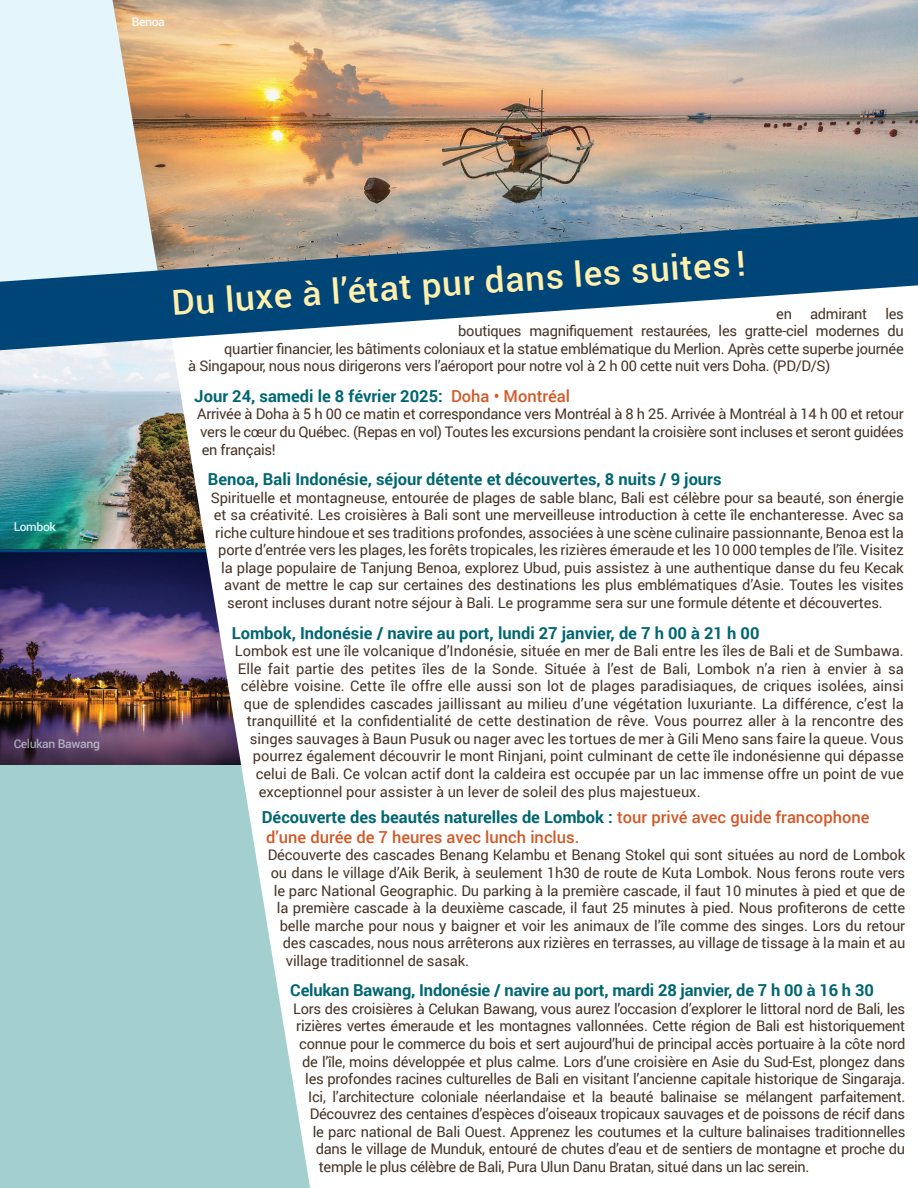
<style>
.page{position:relative;width:918px;height:1188px;background:#fff}
.page>*{position:absolute;margin:0;border:0;box-sizing:border-box;transform-origin:0 0}
.t1{font:500 34.5px "Roboto";color:#fff0ae}
.t2{font:700 16.5px "Roboto";color:#006671}
.t3{font:500 16.5px/19.8px "Roboto";color:#d15927}
.t4{font:14.7px/17.5px "Roboto";letter-spacing:-.01em;color:#473426;text-align:justify}
.t5{font:500 12px "Roboto";letter-spacing:-.03em;color:#e5f5fc}
.s1{font-weight:500;color:#d15927}
.s2{font-weight:700;color:#006671}
</style>
<div class="page">
<img style="left:159px;top:0;width:759px;height:217px">
<img style="left:0;top:350px;width:162px;height:199px">
<img style="left:0;top:552px;width:162px;height:213px">
<div style="left:0;top:765px;width:310px;height:423px;background:#a3cfce"></div>
<svg style="left:0;top:0;width:159px;height:217px;background:#e0e5e2"></svg>
<hr style="left:0;top:549px;width:210px;height:3px;background:#004577">
<svg style="left:162px;top:350px;width:148px;height:836px"></svg>
<svg style="left:0;top:217px;width:918px;height:133px;fill:#004577"></svg>
<p class="t5" style="left:132px;top:13px;width:35px">Benoa</p>
<p class="t5" style="left:14px;top:519px;width:44px">Lombok</p>
<p class="t5" style="left:14px;top:735px;width:88px">Celukan Bawang</p>
<h1 class="t1" style="left:170px;top:279px;width:577px;rotate:-4deg">Du luxe à l’état pur dans les suites !</h1>
<p class="t4" style="left:776px;top:304px;width:129px">en admirant les</p>
<p class="t4" style="left:458px;top:322px;width:447px">boutiques magnifiquement restaurées, les gratte-ciel modernes du</p>
<p class="t4" style="left:224px;top:339px;width:681px">quartier financier, les bâtiments coloniaux et la statue emblématique du Merlion. Après cette superbe journée</p>
<p class="t4" style="left:188px;top:357px;width:644px">à Singapour, nous nous dirigerons vers l’aéroport pour notre vol à 2 h 00 cette nuit vers Doha. (PD/D/S)</p>
<p class="t2" style="left:194px;top:384px;width:377px">Jour 24, samedi le 8 février 2025: <span class="s1">Doha • Montréal</span></p>
<p class="t4" style="left:197px;top:405px;width:708px">Arrivée à Doha à 5 h 00 ce matin et correspondance vers Montréal à 8 h 25. Arrivée à Montréal à 14 h 00 et retour vers le cœur du Québec. (Repas en vol) Toutes les excursions pendant la croisière sont incluses et seront guidées en français!</p>
<p class="t2" style="left:208px;top:468px;width:515px">Benoa, Bali Indonésie, séjour détente et découvertes, 8 nuits / 9 jours</p>
<p class="t4" style="left:211px;top:488px;width:694px">Spirituelle et montagneuse, entourée de plages de sable blanc, Bali est célèbre pour sa beauté, son énergie</p>
<p class="t4" style="left:214px;top:506px;width:692px">et sa créativité. Les croisières à Bali sont une merveilleuse introduction à cette île enchanteresse. Avec sa</p>
<p class="t4" style="left:215px;top:523px;width:690px">riche culture hindoue et ses traditions profondes, associées à une scène culinaire passionnante, Benoa est la</p>
<p class="t4" style="left:218px;top:541px;width:687px">porte d’entrée vers les plages, les forêts tropicales, les rizières émeraude et les 10 000 temples de l’île. Visitez</p>
<p class="t4" style="left:221px;top:558px;width:684px">la plage populaire de Tanjung Benoa, explorez Ubud, puis assistez à une authentique danse du feu Kecak</p>
<p class="t4" style="left:224px;top:576px;width:681px">avant de mettre le cap sur certaines des destinations les plus emblématiques d’Asie. Toutes les visites</p>
<p class="t4" style="left:227px;top:593px;width:657px">seront incluses durant notre séjour à Bali. Le programme sera sur une formule détente et découvertes.</p>
<p class="t2" style="left:232px;top:621px;width:529px">Lombok, Indonésie / navire au port, lundi 27 janvier, de 7 h 00 à 21 h 00</p>
<p class="t4" style="left:235px;top:642px;width:671px">Lombok est une île volcanique d’Indonésie, située en mer de Bali entre les îles de Bali et de Sumbawa.</p>
<p class="t4" style="left:238px;top:659px;width:668px">Elle fait partie des petites îles de la Sonde. Située à l’est de Bali, Lombok n’a rien à envier à sa</p>
<p class="t4" style="left:241px;top:677px;width:664px">célèbre voisine. Cette île offre elle aussi son lot de plages paradisiaques, de criques isolées, ainsi</p>
<p class="t4" style="left:244px;top:694px;width:662px">que de splendides cascades jaillissant au milieu d’une végétation luxuriante. La différence, c’est la</p>
<p class="t4" style="left:247px;top:712px;width:658px">tranquillité et la confidentialité de cette destination de rêve. Vous pourrez aller à la rencontre des</p>
<p class="t4" style="left:250px;top:729px;width:655px">singes sauvages à Baun Pusuk ou nager avec les tortues de mer à Gili Meno sans faire la queue. Vous</p>
<p class="t4" style="left:253px;top:747px;width:652px">pourrez également découvrir le mont Rinjani, point culminant de cette île indonésienne qui dépasse</p>
<p class="t4" style="left:256px;top:764px;width:649px">celui de Bali. Ce volcan actif dont la caldeira est occupée par un lac immense offre un point de vue</p>
<p class="t4" style="left:259px;top:782px;width:443px">exceptionnel pour assister à un lever de soleil des plus majestueux.</p>
<p class="t3" style="left:262px;top:807px;width:609px"><span class="s2">Découverte des beautés naturelles de Lombok :</span> tour privé avec guide francophone d’une durée de 7 heures avec lunch inclus.</p>
<p class="t4" style="left:268px;top:846px;width:639px">Découverte des cascades Benang Kelambu et Benang Stokel qui sont situées au nord de Lombok</p>
<p class="t4" style="left:271px;top:863px;width:636px">ou dans le village d’Aik Berik, à seulement 1h30 de route de Kuta Lombok. Nous ferons route vers</p>
<p class="t4" style="left:274px;top:881px;width:633px">le parc National Geographic. Du parking à la première cascade, il faut 10 minutes à pied et que de</p>
<p class="t4" style="left:277px;top:899px;width:630px">la première cascade à la deuxième cascade, il faut 25 minutes à pied. Nous profiterons de cette</p>
<p class="t4" style="left:280px;top:916px;width:627px">belle marche pour nous y baigner et voir les animaux de l’île comme des singes. Lors du retour</p>
<p class="t4" style="left:283px;top:934px;width:624px">des cascades, nous nous arrêterons aux rizières en terrasses, au village de tissage à la main et au</p>
<p class="t4" style="left:286px;top:951px;width:185px">village traditionnel de sasak.</p>
<p class="t2" style="left:290px;top:979px;width:585px">Celukan Bawang, Indonésie / navire au port, mardi 28 janvier, de 7 h 00 à 16 h 30</p>
<p class="t4" style="left:293px;top:999px;width:613px">Lors des croisières à Celukan Bawang, vous aurez l’occasion d’explorer le littoral nord de Bali, les</p>
<p class="t4" style="left:296px;top:1017px;width:611px">rizières vertes émeraude et les montagnes vallonnées. Cette région de Bali est historiquement</p>
<p class="t4" style="left:299px;top:1034px;width:607px">connue pour le commerce du bois et sert aujourd’hui de principal accès portuaire à la côte nord</p>
<p class="t4" style="left:302px;top:1052px;width:604px">de l’île, moins développée et plus calme. Lors d’une croisière en Asie du Sud-Est, plongez dans</p>
<p class="t4" style="left:305px;top:1070px;width:602px">les profondes racines culturelles de Bali en visitant l’ancienne capitale historique de Singaraja.</p>
<p class="t4" style="left:308px;top:1087px;width:599px">Ici, l’architecture coloniale néerlandaise et la beauté balinaise se mélangent parfaitement.</p>
<p class="t4" style="left:310px;top:1105px;width:597px">Découvrez des centaines d’espèces d’oiseaux tropicaux sauvages et de poissons de récif dans</p>
<p class="t4" style="left:313px;top:1122px;width:594px">le parc national de Bali Ouest. Apprenez les coutumes et la culture balinaises traditionnelles</p>
<p class="t4" style="left:316px;top:1140px;width:591px">dans le village de Munduk, entouré de chutes d’eau et de sentiers de montagne et proche du</p>
<p class="t4" style="left:319px;top:1157px;width:492px">temple le plus célèbre de Bali, Pura Ulun Danu Bratan, situé dans un lac serein.</p>
</div>
